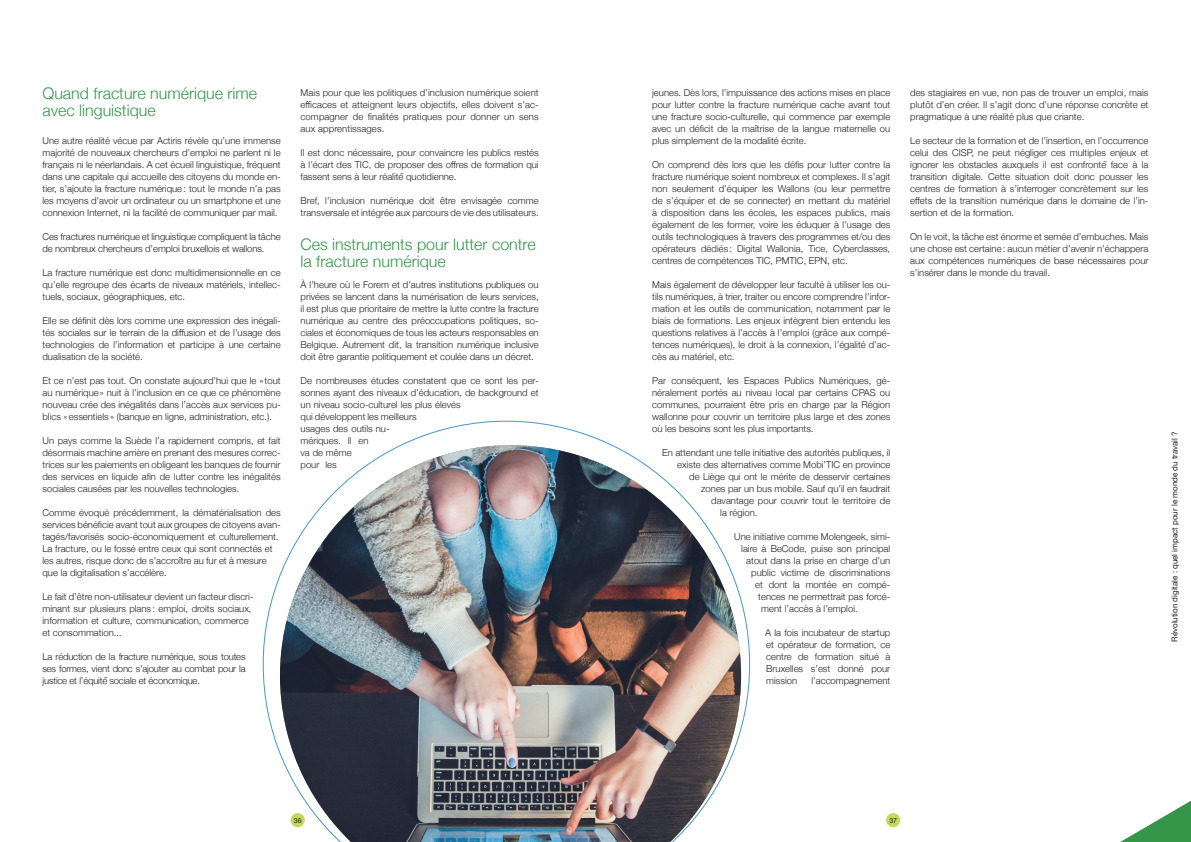
<style>
.page{position:relative;width:1191px;height:842px;background:#fff}
.page>*{position:absolute;margin:0;border:0;box-sizing:border-box;transform-origin:0 0}
.t1{font:300 16px/17px "Helvetica Neue";color:#35964a}
.t2{font:300 9.5px/12px "Helvetica Neue";color:#231f20;text-align:justify}
.t3{font:8px "Helvetica Neue";color:#231f20}
.t4{font:7px "Helvetica Neue";color:#231f20}
</style>
<div class="page">
<div style="left:886px;top:813px;width:14px;height:14px;background:#c3d95a;border-radius:50%"></div>
<svg style="left:263px;top:421px;width:487px;height:334px"></svg>
<img style="left:280px;top:445px;width:461px;height:397px">
<svg style="left:1120px;top:801px;width:71px;height:41px"></svg>
<h1 class="t1" style="left:43px;top:83px;width:216px">Quand fracture numérique rime avec linguistique</h1>
<p class="t2" style="left:43px;top:134px;width:240px">Une autre réalité vécue par Actiris révèle qu’une immense majorité de nouveaux chercheurs d’emploi ne parlent ni le français ni le néerlandais. A cet écueil linguistique, fréquent dans une capitale qui accueille des citoyens du monde en&shy;tier, s’ajoute la fracture numérique: tout le monde n’a pas les moyens d’avoir un ordinateur ou un smartphone et une connexion Internet, ni la facilité de communiquer par mail.</p>
<p class="t2" style="left:43px;top:230px;width:239px">Ces fractures numérique et linguistique compliquent la tâche de nombreux chercheurs d’emploi bruxellois et wallons.</p>
<p class="t2" style="left:43px;top:266px;width:240px">La fracture numérique est donc multidimensionnelle en ce qu’elle regroupe des écarts de niveaux matériels, intellec&shy;tuels, sociaux, géographiques, etc.</p>
<p class="t2" style="left:43px;top:314px;width:240px">Elle se définit dès lors comme une expression des inégali&shy;tés sociales sur le terrain de la diffusion et de l’usage des technologies de l’information et participe à une certaine dualisation de la société.</p>
<p class="t2" style="left:43px;top:374px;width:240px">Et ce n’est pas tout. On constate aujourd’hui que le « tout au numérique» nuit à l’inclusion en ce que ce phénomène nouveau crée des inégalités dans l’accès aux services pu&shy;blics «essentiels » (banque en ligne, administration, etc.).</p>
<p class="t2" style="left:43px;top:434px;width:240px">Un pays comme la Suède l’a rapidement compris, et fait désormais machine arrière en prenant des mesures correc&shy;trices sur les paiements en obligeant les banques de fournir des services en liquide afin de lutter contre les inégalités sociales causées par les nouvelles technologies.</p>
<p class="t2" style="left:43px;top:506px;width:240px;text-align:left">Comme évoqué précédemment, la dématérialisation des services bénéficie avant tout aux groupes de citoyens avan&shy;tagés/favorisés socio-économiquement et culturellement.<br>La fracture, ou le fossé entre ceux qui sont connectés et les autres, risque donc de s’accroître au fur et à mesure que la digitalisation s’accélère.</p>
<p class="t2" style="left:43px;top:590px;width:212px;text-align:left">Le fait d’être non-utilisateur devient un facteur discri&shy;minant sur plusieurs plans : emploi, droits sociaux, information et culture, communication, commerce et consommation...</p>
<p class="t2" style="left:43px;top:650px;width:205px">La réduction de la fracture numérique, sous toutes ses formes, vient donc s’ajouter au combat pour la justice et l’équité́sociale et économique.</p>
<p class="t2" style="left:300px;top:86px;width:240px">Mais pour que les politiques d’inclusion numérique soient efficaces et atteignent leurs objectifs, elles doivent s’ac&shy;compagner de finalités pratiques pour donner un sens aux apprentissages.</p>
<p class="t2" style="left:300px;top:146px;width:240px">Il est donc nécessaire, pour convaincre les publics restés à l’écart des TIC, de proposer des offres de formation qui fassent sens à leur réalité́ quotidienne.</p>
<p class="t2" style="left:300px;top:194px;width:240px">Bref, l’inclusion numérique doit être envisagée comme transversale et intégrée aux parcours de vie des utilisateurs.</p>
<h1 class="t1" style="left:300px;top:235px;width:236px">Ces instruments pour lutter contre la fracture numérique</h1>
<p class="t2" style="left:300px;top:278px;width:240px">À l’heure où le Forem et d’autres institutions publiques ou privées se lancent dans la numérisation de leurs services, il est plus que prioritaire de mettre la lutte contre la fracture numérique au centre des préoccupations politiques, so&shy;ciales et économiques de tous les acteurs responsables en Belgique. Autrement dit, la transition numérique inclusive doit être garantie politiquement et coulée dans un décret.</p>
<p class="t2" style="left:300px;top:374px;width:240px;text-align:left">De nombreuses études constatent que ce sont les per&shy;sonnes ayant des niveaux d’éducation, de background et un niveau socio-culturel les plus élevés<br>qui développent les meilleurs<br>usages des outils nu-<br>mériques. Il en<br>va de même<br>pour les</p>
<p class="t2" style="left:652px;top:86px;width:240px">jeunes. Dès lors, l’impuissance des actions mises en place pour lutter contre la fracture numérique cache avant tout une fracture socio-culturelle, qui commence par exemple avec un déficit de la maîtrise de la langue maternelle ou plus simplement de la modalité écrite.</p>
<p class="t2" style="left:652px;top:158px;width:240px">On comprend dès lors que les défis pour lutter contre la fracture numérique soient nombreux et complexes. Il s’agit non seulement d’équiper les Wallons (ou leur permettre de s’équiper et de se connecter) en mettant du matériel à disposition dans les écoles, les espaces publics, mais également de les former, voire les éduquer à l’usage des outils technologiques à travers des programmes et/ou des opérateurs dédiés : Digital Wallonia, Tice, Cyberclasses, centres de compétences TIC, PMTIC, EPN, etc.</p>
<p class="t2" style="left:652px;top:278px;width:240px">Mais également de développer leur faculté à utiliser les ou&shy;tils numériques, à trier, traiter ou encore comprendre l’infor&shy;mation et les outils de communication, notamment par le biais de formations. Les enjeux intègrent bien entendu les questions relatives à l’accès à l’emploi (grâce aux compé&shy;tences numériques), le droit à la connexion, l’égalité d’ac&shy;cès au matériel, etc.</p>
<p class="t2" style="left:652px;top:374px;width:240px">Par conséquent, les Espaces Publics Numériques, gé&shy;néralement portés au niveau local par certains CPAS ou communes, pourraient être pris en charge par la Région wallonne pour couvrir un territoire plus large et des zones où les besoins sont les plus importants.</p>
<p class="t2" style="left:662px;top:446px;width:229px">En attendant une telle initiative des autorités publiques, il</p>
<p class="t2" style="left:677px;top:458px;width:215px">existe des alternatives comme Mobi’TIC en province</p>
<p class="t2" style="left:689px;top:470px;width:203px">de Liège qui ont le mérite de desservir certaines</p>
<p class="t2" style="left:701px;top:482px;width:191px">zones par un bus mobile. Sauf qu’il en faudrait</p>
<p class="t2" style="left:711px;top:494px;width:180px">davantage pour couvrir tout le territoire de</p>
<p class="t2" style="left:720px;top:506px;width:39px">la région.</p>
<p class="t2" style="left:734px;top:530px;width:158px">Une initiative comme Molengeek, simi-</p>
<p class="t2" style="left:741px;top:542px;width:151px">laire à BeCode, puise son principal</p>
<p class="t2" style="left:746px;top:554px;width:146px">atout dans la prise en charge d’un</p>
<p class="t2" style="left:751px;top:566px;width:141px">public victime de discriminations</p>
<p class="t2" style="left:755px;top:578px;width:136px">et dont la montée en compé-</p>
<p class="t2" style="left:758px;top:590px;width:134px">tences ne permettrait pas forcé-</p>
<p class="t2" style="left:761px;top:602px;width:98px">ment l’accès à l’emploi.</p>
<p class="t2" style="left:765px;top:626px;width:127px">A la fois incubateur de startup et opérateur de formation, ce centre de formation situé à Bruxelles s’est donné pour mission</p>
<p class="t2" style="left:811px;top:674px;width:80px">l’accompagnement</p>
<p class="t2" style="left:910px;top:86px;width:240px">des stagiaires en vue, non pas de trouver un emploi, mais plutôt d’en créer. Il s’agit donc d’une réponse concrète et pragmatique à une réalité plus que criante.</p>
<p class="t2" style="left:910px;top:134px;width:240px">Le secteur de la formation et de l’insertion, en l’occurrence celui des CISP, ne peut négliger ces multiples enjeux et ignorer les obstacles auxquels il est confronté́ face à la transition digitale. Cette situation doit donc pousser les centres de formation à s’interroger concrètement sur les effets de la transition numérique dans le domaine de l’in&shy;sertion et de la formation.</p>
<p class="t2" style="left:910px;top:230px;width:240px">On le voit, la tâche est énorme et semée d’embuches. Mais une chose est certaine: aucun métier d’avenir n’échappera aux compétences numériques de base nécessaires pour s’insérer dans le monde du travail.</p>
<p class="t3" style="left:1168px;top:642px;width:212px;rotate:-90deg">Révolution digitale : quel impact pour le monde du travail ?</p>
<p class="t4" style="left:294px;top:815px;width:9px">36</p>
<p class="t4" style="left:889px;top:815px;width:9px">37</p>
</div>
